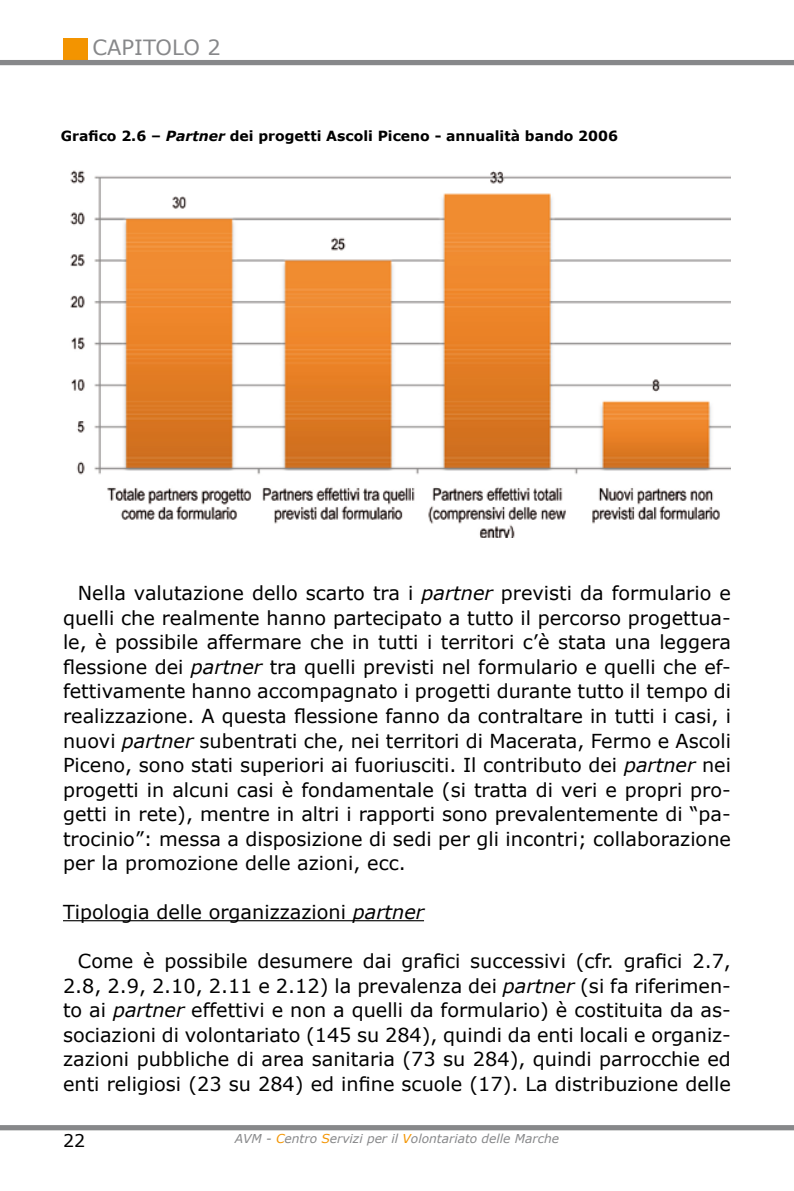
<style>
.page{position:relative;width:794px;height:1191px;background:#fff}
.page>*{position:absolute;margin:0;border:0;box-sizing:border-box;transform-origin:0 0}
.t1{font:21px "Verdana";color:#87888a}
.t2{font:19.25px/24.5px "Verdana";color:#000;text-align:justify}
.t3{font:17.5px "Verdana";color:#000}
.t4{font:700 14px "Verdana";color:#000}
.t5{font:italic 12.25px "Verdana";color:#87888a}
.s1{font-style:italic}
.s2{color:#f39400}
</style>
<div class="page">
<div style="left:0;top:1125px;width:794px;height:5px;background:#87888a"></div>
<div style="left:63px;top:38px;width:25px;height:25px;background:#f39400"></div>
<hr style="left:63px;top:920px;width:361px;height:1px;background:#000">
<div style="left:0;top:60px;width:794px;height:5px;background:#87888a"></div>
<img style="left:70px;top:170px;width:661px;height:368px">
<p class="t1" style="left:92px;top:34px;width:130px">CAPITOLO 2</p>
<p class="t4" style="left:61px;top:127px;width:559px">Grafico 2.6 – <span class="s1">Partner</span> dei progetti Ascoli Piceno - annualità bando 2006</p>
<p class="t2" style="left:63px;top:581px;width:669px;text-indent:15px">Nella valutazione dello scarto tra i <span class="s1">partner</span> previsti da formulario e quelli che realmente hanno partecipato a tutto il percorso progettua&shy;le, è possibile affermare che in tutti i territori c’è stata una leggera flessione dei <span class="s1">partner</span> tra quelli previsti nel formulario e quelli che ef&shy;fettivamente hanno accompagnato i progetti durante tutto il tempo di realizzazione. A questa flessione fanno da contraltare in tutti i casi, i nuovi <span class="s1">partner</span> subentrati che, nei territori di Macerata, Fermo e Ascoli Piceno, sono stati superiori ai fuoriusciti. Il contributo dei <span class="s1">partner</span> nei progetti in alcuni casi è fondamentale (si tratta di veri e propri pro&shy;getti in rete), mentre in altri i rapporti sono prevalentemente di “pa&shy;trocinio”: messa a disposizione di sedi per gli incontri; collaborazione per la promozione delle azioni, ecc.</p>
<p class="t2" style="left:63px;top:900px;width:362px">Tipologia delle organizzazioni <span class="s1">partner</span></p>
<p class="t2" style="left:63px;top:949px;width:669px;text-indent:15px">Come è possibile desumere dai grafici successivi (cfr. grafici 2.7, 2.8, 2.9, 2.10, 2.11 e 2.12) la prevalenza dei <span class="s1">partner</span> (si fa riferimen&shy;to ai <span class="s1">partner</span> effettivi e non a quelli da formulario) è costituita da as&shy;sociazioni di volontariato (145 su 284), quindi da enti locali e organiz&shy;zazioni pubbliche di area sanitaria (73 su 284), quindi parrocchie ed enti religiosi (23 su 284) ed infine scuole (17). La distribuzione delle</p>
<p class="t3" style="left:63px;top:1129px;width:24px">22</p>
<p class="t5" style="left:235px;top:1130px;width:326px">AVM - <span class="s2">C</span>entro <span class="s2">S</span>ervizi per il <span class="s2">V</span>olontariato delle Marche</p>
</div>
